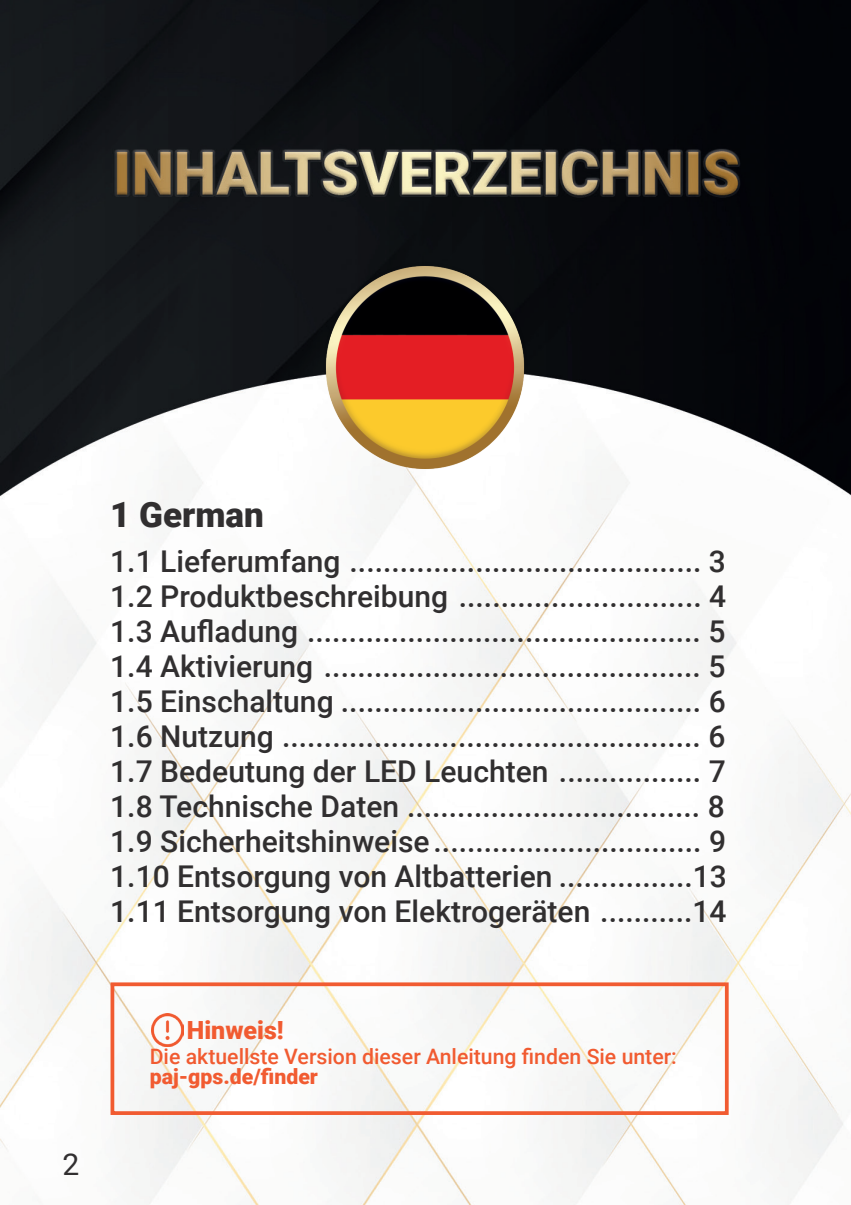
<style>
.page{position:relative;width:851px;height:1205px;background:#fff}
.page>*{position:absolute;margin:0;border:0;box-sizing:border-box;transform-origin:0 0}
.t1{font:900 35px "Roboto";color:#312f30}
.t2{font:500 30px "Roboto";color:#312f30}
.t3{font:30px "Roboto";color:#312f30}
.t4{font:900 25px "Roboto";color:#f15b31}
.t5{font:500 21.25px "Roboto";color:#f15b31}
.t6{font:900 21.25px "Roboto";color:#f15b31}
</style>
<div class="page">
<img style="left:0;top:0;width:850px;height:1205px">
<img style="left:322px;top:262px;width:206px;height:209px">
<img style="left:152px;top:1014px;width:32px;height:32px">
<div style="left:110px;top:982px;width:618px;height:133px;border:4px solid #f15b31"></div>
<img style="left:809px;top:501px;width:41px;height:251px">
<p class="t1" style="left:110px;top:490px;width:155px">1 German</p>
<p class="t2" style="left:110px;top:540px;width:617px">1.1 Lieferumfang .......................................... 3</p>
<p class="t2" style="left:110px;top:575px;width:617px">1.2 Produktbeschreibung ............................. 4</p>
<p class="t2" style="left:110px;top:610px;width:616px">1.3 Aufladung ............................................... 5</p>
<p class="t2" style="left:110px;top:645px;width:616px">1.4 Aktivierung ............................................. 5</p>
<p class="t2" style="left:110px;top:680px;width:617px">1.5 Einschaltung ........................................... 6</p>
<p class="t2" style="left:110px;top:715px;width:616px">1.6 Nutzung .................................................. 6</p>
<p class="t2" style="left:110px;top:750px;width:617px">1.7 Bedeutung der LED Leuchten ................. 7</p>
<p class="t2" style="left:110px;top:785px;width:616px">1.8 Technische Daten ................................... 8</p>
<p class="t2" style="left:110px;top:820px;width:617px">1.9 Sicherheitshinweise ................................ 9</p>
<p class="t2" style="left:110px;top:855px;width:618px">1.10 Entsorgung von Altbatterien ................13</p>
<p class="t2" style="left:110px;top:890px;width:617px">1.11 Entsorgung von Elektrogeräten ...........14</p>
<p class="t3" style="left:62px;top:1143px;width:18px">2</p>
<p class="t4" style="left:187px;top:1013px;width:98px">Hinweis!</p>
<p class="t5" style="left:150px;top:1042px;width:528px">Die aktuellste Version dieser Anleitung finden Sie unter:</p>
<p class="t6" style="left:150px;top:1062px;width:170px">paj-gps.de/finder</p>
</div>
